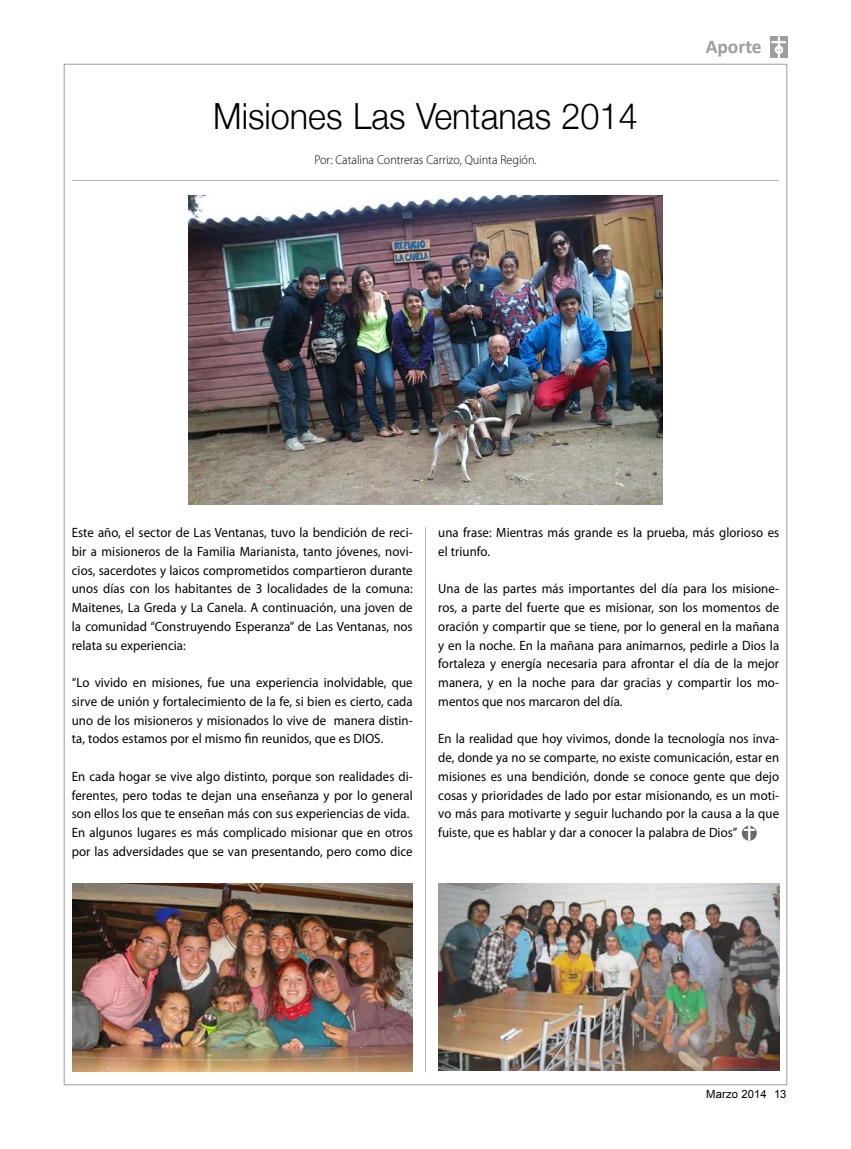
<style>
.page{position:relative;width:851px;height:1149px;background:#fff}
.page>*{position:absolute;margin:0;border:0;box-sizing:border-box;transform-origin:0 0}
.t1{font:300 36px "Helvetica Neue";color:#000;scale:.95 1}
.t2{font:700 19.5px "Calibri";color:#9c9e9f}
.t3{font:13.5px/18.8px "Myriad Pro";letter-spacing:.005em;color:#000;text-align:justify;scale:.95 1}
.t4{font:300 12.75px "Myriad Pro";color:#000;scale:.95 1}
.t5{font:11.25px "Arial";letter-spacing:.01em;color:#000}
</style>
<div class="page">
<svg style="left:770px;top:37px;width:17px;height:21px"></svg>
<svg style="left:771px;top:37px;width:14px;height:21px"></svg>
<hr style="left:425px;top:526px;width:1px;height:545px;background:#b1b3b4">
<hr style="left:72px;top:180px;width:706px;height:1px;background:#b1b3b4">
<img style="left:72px;top:883px;width:340px;height:187px">
<img style="left:438px;top:883px;width:341px;height:187px">
<img style="left:188px;top:195px;width:474px;height:309px">
<svg style="left:741px;top:825px;width:15px;height:15px"></svg>
<svg style="left:744px;top:825px;width:10px;height:15px"></svg>
<h1 class="t1" style="left:213px;top:94px;width:448px">Misiones Las Ventanas 2014</h1>
<p class="t4" style="left:314px;top:153px;width:235px">Por: Catalina Contreras Carrizo, Quinta Región.</p>
<h2 class="t2" style="left:705px;top:34px;width:58px">Aporte</h2>
<p class="t3" style="left:72px;top:522px;width:360px">Este año, el sector de Las Ventanas, tuvo la bendición de reci&shy;bir a misioneros de la Familia Marianista, tanto jóvenes, novi&shy;cios, sacerdotes y laicos comprometidos compartieron durante unos días con los habitantes de 3 localidades de la comuna:<br>Maitenes, La Greda y La Canela. A continuación, una joven de la comunidad “Construyendo Esperanza” de Las Ventanas, nos relata su experiencia:</p>
<p class="t3" style="left:72px;top:672px;width:360px">“Lo vivido en misiones, fue una experiencia inolvidable, que sirve de unión y fortalecimiento de la fe, si bien es cierto, cada uno de los misioneros y misionados lo vive de manera distin&shy;ta, todos estamos por el mismo fin reunidos, que es DIOS.</p>
<p class="t3" style="left:72px;top:766px;width:360px;text-align:left">En cada hogar se vive algo distinto, porque son realidades di&shy;ferentes, pero todas te dejan una enseñanza y por lo general son ellos los que te enseñan más con sus experiencias de vida.<br>En algunos lugares es más complicado misionar que en otros por las adversidades que se van presentando, pero como dice</p>
<p class="t3" style="left:438px;top:522px;width:360px">una frase: Mientras más grande es la prueba, más glorioso es el triunfo.</p>
<p class="t3" style="left:438px;top:579px;width:360px">Una de las partes más importantes del día para los misione&shy;ros, a parte del fuerte que es misionar, son los momentos de oración y compartir que se tiene, por lo general en la mañana y en la noche. En la mañana para animarnos, pedirle a Dios la fortaleza y energía necesaria para afrontar el día de la mejor manera, y en la noche para dar gracias y compartir los mo&shy;mentos que nos marcaron del día.</p>
<p class="t3" style="left:438px;top:729px;width:360px">En la realidad que hoy vivimos, donde la tecnología nos inva&shy;de, donde ya no se comparte, no existe comunicación, estar en misiones es una bendición, donde se conoce gente que dejo cosas y prioridades de lado por estar misionando, es un moti&shy;vo más para motivarte y seguir luchando por la causa a la que fuiste, que es hablar y dar a conocer la palabra de Dios”</p>
<p class="t5" style="left:706px;top:1086px;width:82px">Marzo 2014 13</p>
</div>
